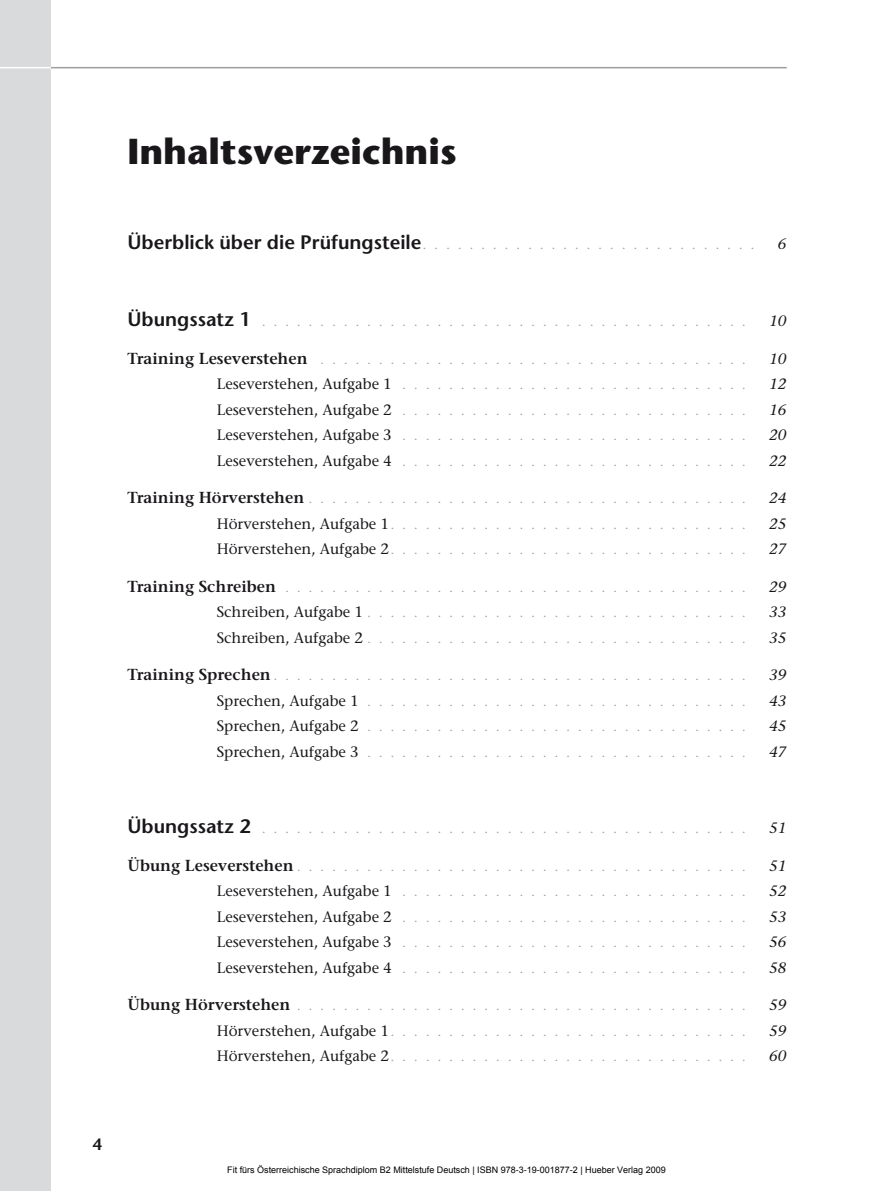
<style>
.page{position:relative;width:893px;height:1191px;background:#fff}
.page>*{position:absolute;margin:0;border:0;box-sizing:border-box;transform-origin:0 0}
.t1{font:700 36px "Stone Sans";color:#1a171b}
.t2{font:600 19.5px "Stone Sans";color:#1a171b}
.t3{font:600 16.5px "Stone Sans";color:#1a171b}
.t4{font:italic 15px "Stone Serif";color:#1a171b}
.t5{font:12px "Stone Serif";color:#9c9e9f}
.t6{font:9px "Arial";color:#000}
.s1{font-family:"Stone Serif";font-weight:400;font-size:12px;color:#9c9e9f}
.s2{font-family:"Stone Sans";font-weight:600;font-size:19.5px;color:#1a171b}
.s3{font-weight:600;font-size:15.9px;color:#1a171b}
.s4{font-size:15px;color:#1a171b}
</style>
<div class="page">
<hr style="left:51px;top:67px;width:735px;height:1px;background:#9c9e9f">
<div style="left:0;top:0;width:51px;height:1190px;background:#d9dadb"></div>
<hr style="left:0;top:67px;width:51px;height:1px;background:#fff">
<h1 class="t1" style="left:127px;top:138px;width:331px">Inhaltsverzeichnis</h1>
<h2 class="t2" style="left:127px;top:235px;width:628px">Überblick über die Prüfungsteile<span class="s1">.............................</span></h2>
<p class="t4" style="left:777px;top:238px;width:10px">6</p>
<p class="t5" style="left:127px;top:317px;width:619px"><span class="s2">Übungssatz 1</span> ..........................................</p>
<p class="t4" style="left:769px;top:315px;width:19px">10</p>
<p class="t5" style="left:127px;top:354px;width:619px"><span class="s3">Training Leseverstehen</span> .....................................</p>
<p class="t4" style="left:769px;top:352px;width:19px">10</p>
<p class="t5" style="left:217px;top:380px;width:530px"><span class="s4">Leseverstehen, Aufgabe 1</span> ..............................</p>
<p class="t4" style="left:769px;top:378px;width:19px">12</p>
<p class="t5" style="left:217px;top:405px;width:530px"><span class="s4">Leseverstehen, Aufgabe 2</span> ..............................</p>
<p class="t4" style="left:769px;top:403px;width:19px">16</p>
<p class="t5" style="left:217px;top:431px;width:530px"><span class="s4">Leseverstehen, Aufgabe 3</span> ..............................</p>
<p class="t4" style="left:769px;top:429px;width:19px">20</p>
<p class="t5" style="left:217px;top:456px;width:530px"><span class="s4">Leseverstehen, Aufgabe 4</span> ..............................</p>
<p class="t4" style="left:769px;top:454px;width:19px">22</p>
<p class="t5" style="left:127px;top:494px;width:619px"><span class="s3">Training Hörverstehen</span>......................................</p>
<p class="t4" style="left:769px;top:492px;width:19px">24</p>
<p class="t5" style="left:217px;top:519px;width:530px"><span class="s4">Hörverstehen, Aufgabe 1</span>...............................</p>
<p class="t4" style="left:769px;top:517px;width:19px">25</p>
<p class="t5" style="left:217px;top:545px;width:530px"><span class="s4">Hörverstehen, Aufgabe 2</span>...............................</p>
<p class="t4" style="left:769px;top:543px;width:19px">27</p>
<p class="t5" style="left:127px;top:582px;width:619px"><span class="s3">Training Schreiben</span>........................................</p>
<p class="t4" style="left:769px;top:580px;width:19px">29</p>
<p class="t5" style="left:217px;top:608px;width:530px"><span class="s4">Schreiben, Aufgabe 1</span>.................................</p>
<p class="t4" style="left:769px;top:606px;width:19px">33</p>
<p class="t5" style="left:217px;top:633px;width:530px"><span class="s4">Schreiben, Aufgabe 2</span>.................................</p>
<p class="t4" style="left:769px;top:631px;width:19px">35</p>
<p class="t5" style="left:127px;top:671px;width:619px"><span class="s3">Training Sprechen</span>.........................................</p>
<p class="t4" style="left:769px;top:669px;width:19px">39</p>
<p class="t5" style="left:217px;top:696px;width:530px"><span class="s4">Sprechen, Aufgabe 1</span>.................................</p>
<p class="t4" style="left:769px;top:694px;width:19px">43</p>
<p class="t5" style="left:217px;top:722px;width:530px"><span class="s4">Sprechen, Aufgabe 2</span>.................................</p>
<p class="t4" style="left:769px;top:720px;width:19px">45</p>
<p class="t5" style="left:217px;top:747px;width:530px"><span class="s4">Sprechen, Aufgabe 3</span>.................................</p>
<p class="t4" style="left:769px;top:745px;width:19px">47</p>
<p class="t5" style="left:127px;top:824px;width:619px"><span class="s2">Übungssatz 2</span> ..........................................</p>
<p class="t4" style="left:769px;top:822px;width:19px">51</p>
<p class="t5" style="left:127px;top:861px;width:619px"><span class="s3">Übung Leseverstehen</span>.......................................</p>
<p class="t4" style="left:769px;top:859px;width:19px">51</p>
<p class="t5" style="left:217px;top:887px;width:530px"><span class="s4">Leseverstehen, Aufgabe 1</span> ..............................</p>
<p class="t4" style="left:769px;top:885px;width:19px">52</p>
<p class="t5" style="left:217px;top:912px;width:530px"><span class="s4">Leseverstehen, Aufgabe 2</span> ..............................</p>
<p class="t4" style="left:769px;top:910px;width:19px">53</p>
<p class="t5" style="left:217px;top:938px;width:530px"><span class="s4">Leseverstehen, Aufgabe 3</span> ..............................</p>
<p class="t4" style="left:769px;top:936px;width:19px">56</p>
<p class="t5" style="left:217px;top:963px;width:530px"><span class="s4">Leseverstehen, Aufgabe 4</span> ..............................</p>
<p class="t4" style="left:769px;top:961px;width:19px">58</p>
<p class="t5" style="left:127px;top:1001px;width:619px"><span class="s3">Übung Hörverstehen</span>.......................................</p>
<p class="t4" style="left:769px;top:999px;width:19px">59</p>
<p class="t5" style="left:217px;top:1026px;width:530px"><span class="s4">Hörverstehen, Aufgabe 1</span>...............................</p>
<p class="t4" style="left:769px;top:1024px;width:19px">59</p>
<p class="t5" style="left:217px;top:1052px;width:530px"><span class="s4">Hörverstehen, Aufgabe 2</span>...............................</p>
<p class="t4" style="left:769px;top:1050px;width:19px">60</p>
<h3 class="t3" style="left:92px;top:1137px;width:11px">4</h3>
<p class="t6" style="left:227px;top:1163px;width:440px">Fit fürs Österreichische Sprachdiplom B2 Mittelstufe Deutsch | ISBN 978-3-19-001877-2 | Hueber Verlag 2009</p>
</div>
